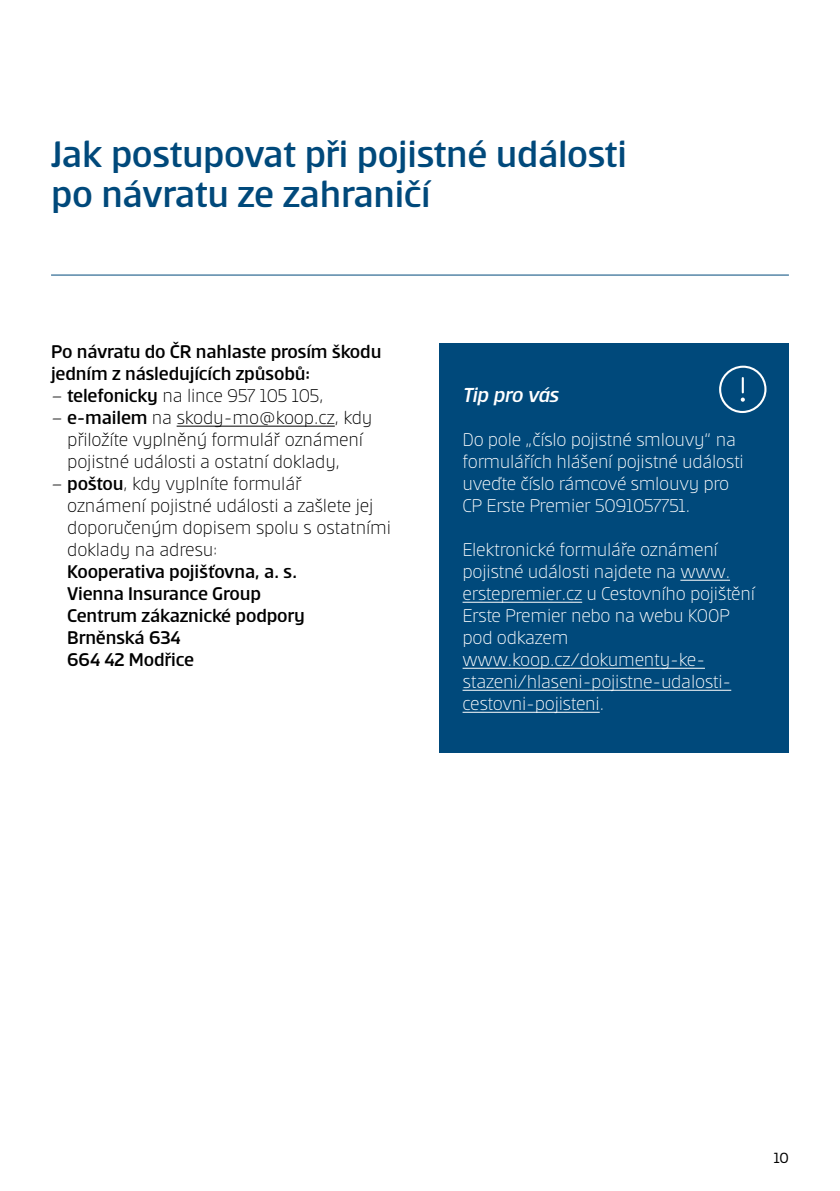
<style>
.page{position:relative;width:840px;height:1191px;background:#fff}
.page>*{position:absolute;margin:0;border:0;box-sizing:border-box;transform-origin:0 0}
.t1{font:500 40px/40px "Erste";letter-spacing:-.015em;color:#00497b}
.t2{font:italic 500 22px "Erste";letter-spacing:-.025em;color:#fff}
.t3{font:300 20px/22px "Erste";letter-spacing:-.015em;color:#fff}
.t4{font:300 20px/22px "Erste";letter-spacing:-.01em;color:#000}
.t5{font:500 20px/22px "Erste";letter-spacing:-.01em;color:#000}
.t6{font:16px "Erste";color:#000}
.s1{font-weight:500}
</style>
<div class="page">
<hr style="left:51px;top:274px;width:737px;height:1px;background:#00497b">
<hr style="left:176px;top:425px;width:158px;height:1px;background:#000">
<div style="left:439px;top:343px;width:349px;height:410px;background:#00497b"></div>
<hr style="left:680px;top:580px;width:49px;height:1px;background:#fff">
<hr style="left:462px;top:602px;width:120px;height:1px;background:#fff">
<hr style="left:462px;top:668px;width:242px;height:1px;background:#fff">
<hr style="left:462px;top:690px;width:268px;height:1px;background:#fff">
<hr style="left:462px;top:712px;width:137px;height:1px;background:#fff">
<svg style="left:719px;top:365px;width:48px;height:48px"></svg>
<h1 class="t1" style="left:51px;top:133px;width:577px">Jak postupovat při pojistné události po návratu ze zahraničí</h1>
<p class="t5" style="left:51px;top:340px;width:332px">Po návratu do ČR nahlaste prosím škodu jedním z následujících způsobů:</p>
<p class="t4" style="left:51px;top:384px;width:274px">– <span class="s1">telefonicky</span> na lince 957 105 105,</p>
<p class="t4" style="left:67px;top:406px;width:306px;text-indent:-16px">– <span class="s1">e-mailem</span> na skody-mo@koop.cz, kdy přiložíte vyplněný formulář oznámení pojistné události a ostatní doklady,</p>
<p class="t4" style="left:67px;top:472px;width:325px;text-indent:-16px">– <span class="s1">poštou</span>, kdy vyplníte formulář<br>oznámení pojistné události a zašlete jej doporučeným dopisem spolu s ostatními doklady na adresu:</p>
<p class="t5" style="left:67px;top:560px;width:239px">Kooperativa pojišťovna, a. s.<br>Vienna Insurance Group<br>Centrum zákaznické podpory<br>Brněnská 634<br>664 42 Modřice</p>
<p class="t2" style="left:462px;top:384px;width:98px">Tip pro vás</p>
<p class="t3" style="left:462px;top:428px;width:282px">Do pole „číslo pojistné smlouvy“ na formulářích hlášení pojistné události uveďte číslo rámcové smlouvy pro CP Erste Premier 5091057751.</p>
<p class="t3" style="left:462px;top:538px;width:294px">Elektronické formuláře oznámení pojistné události najdete na www. erstepremier.cz u Cestovního pojištění<br>Erste Premier nebo na webu KOOP pod odkazem www.koop.cz/dokumenty-ke&shy;stazeni/hlaseni-pojistne-udalosti&shy;cestovni-pojisteni.</p>
<p class="t6" style="left:773px;top:1149px;width:17px">10</p>
</div>
